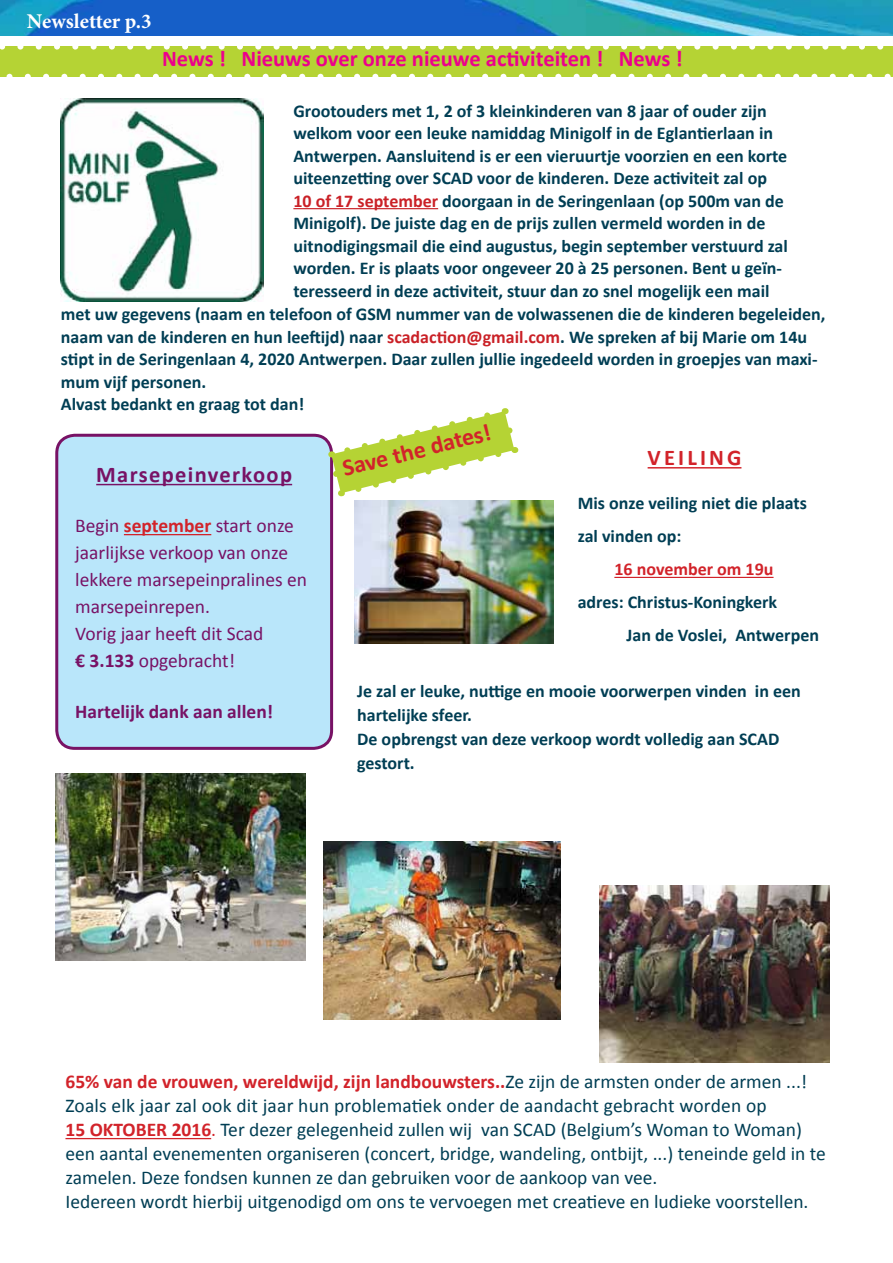
<style>
.page{position:relative;width:893px;height:1263px;background:#fff}
.page>*{position:absolute;margin:0;border:0;box-sizing:border-box;transform-origin:0 0}
.t1{font:700 24px "Calibri";color:#d2232a}
.t2{font:700 22.5px "Calibri";color:#ec008c}
.t3{font:700 22.5px "Calibri";letter-spacing:.06em;color:#781265}
.t4{font:700 22.5px "Calibri";letter-spacing:.14em;color:#d2232a}
.t5{font:700 21px "Minion Pro";letter-spacing:-.005em;color:#fff}
.t6{font:19.5px/24px "Calibri";color:#003e54}
.t7{font:19.5px/27px "Calibri";color:#781265}
.t8{font:700 19.5px "Calibri";color:#781265}
.t9{font:700 18px/24px "Calibri";color:#003e54}
.t10{font:700 18px "Calibri";color:#d2232a}
.s1{color:#ca2127}
.s2{font-weight:700;color:#d2232a}
.s3{font-weight:700}
.s4{color:#d2232a}
</style>
<div class="page">
<hr style="left:65px;top:1138px;width:146px;height:1px;background:#d2232a">
<img style="left:599px;top:885px;width:231px;height:178px">
<div style="left:57px;top:435px;width:275px;height:313px;background:#b9e6fa;border-radius:18px"></div>
<hr style="left:96px;top:484px;width:196px;height:1px;background:#781265">
<hr style="left:124px;top:534px;width:87px;height:1px;background:#d2232a">
<div style="left:55px;top:434px;width:278px;height:316px;border:3px solid #781265;border-radius:18px"></div>
<hr style="left:648px;top:467px;width:93px;height:1px;background:#d2232a">
<hr style="left:614px;top:577px;width:159px;height:1px;background:#d2232a">
<img style="left:355px;top:501px;width:198px;height:143px">
<svg style="left:329px;top:408px;width:188px;height:88px"></svg>
<img style="left:0;top:0;width:893px;height:36px">
<div style="left:0;top:47px;width:893px;height:30px;background:#b5d334"></div>
<svg style="left:9px;top:74px;width:882px;height:3px"></svg>
<svg style="left:0;top:46px;width:880px;height:4px"></svg>
<hr style="left:293px;top:208px;width:145px;height:1px;background:#ca2127">
<img style="left:61px;top:99px;width:202px;height:202px">
<img style="left:56px;top:773px;width:249px;height:187px">
<img style="left:324px;top:841px;width:236px;height:178px">
<p class="t5" style="left:27px;top:6px;width:126px">Newsletter p.3</p>
<p class="t2" style="left:162px;top:45px;width:522px">News ! Nieuws over onze nieuwe activiteiten ! News !</p>
<p class="t9" style="left:293px;top:99px;width:475px">Grootouders met 1, 2 of 3 kleinkinderen van 8 jaar of ouder zijn</p>
<p class="t9" style="left:293px;top:121px;width:481px">welkom voor een leuke namiddag Minigolf in de Eglantierlaan in</p>
<p class="t9" style="left:293px;top:144px;width:495px">Antwerpen. Aansluitend is er een vieruurtje voorzien en een korte</p>
<p class="t9" style="left:293px;top:166px;width:475px">uiteenzetting over SCAD voor de kinderen. Deze activiteit zal op</p>
<p class="t9" style="left:293px;top:189px;width:492px"><span class="s1">10 of 17 september</span> doorgaan in de Seringenlaan (op 500m van de</p>
<p class="t9" style="left:293px;top:211px;width:473px">Minigolf). De juiste dag en de prijs zullen vermeld worden in de</p>
<p class="t9" style="left:293px;top:234px;width:496px">uitnodigingsmail die eind augustus, begin september verstuurd zal</p>
<p class="t9" style="left:293px;top:256px;width:490px">worden. Er is plaats voor ongeveer 20 à 25 personen. Bent u geïn-</p>
<p class="t9" style="left:293px;top:279px;width:478px">teresseerd in deze activiteit, stuur dan zo snel mogelijk een mail</p>
<p class="t9" style="left:61px;top:302px;width:766px">met uw gegevens (naam en telefoon of GSM nummer van de volwassenen die de kinderen begeleiden,</p>
<p class="t9" style="left:61px;top:325px;width:748px">naam van de kinderen en hun leeftijd) naar <span class="s1">scadaction@gmail.com</span>. We spreken af bij Marie om 14u</p>
<p class="t9" style="left:61px;top:347px;width:758px">stipt in de Seringenlaan 4, 2020 Antwerpen. Daar zullen jullie ingedeeld worden in groepjes van maxi-</p>
<p class="t9" style="left:61px;top:370px;width:147px">mum vijf personen.</p>
<p class="t9" style="left:61px;top:392px;width:245px">Alvast bedankt en graag tot dan!</p>
<p class="t3" style="left:96px;top:460px;width:197px">Marsepeinverkoop</p>
<p class="t7" style="left:75px;top:512px;width:233px">Begin <span class="s2">september</span> start onze jaarlijkse verkoop van onze lekkere marsepeinpralines en marsepeinrepen.<br>Vorig jaar heeft dit Scad<br><span class="s3">€ 3.133</span> opgebracht!</p>
<p class="t8" style="left:75px;top:699px;width:199px">Hartelijk dank aan allen!</p>
<h1 class="t1" style="left:339px;top:453px;width:154px;rotate:-14deg">Save the dates!</h1>
<p class="t4" style="left:648px;top:443px;width:95px">VEILING</p>
<p class="t9" style="left:578px;top:487px;width:231px;line-height:33px">Mis onze veiling niet die plaats zal vinden op:</p>
<p class="t10" style="left:614px;top:558px;width:161px">16 november om 19u</p>
<p class="t9" style="left:627px;top:586px;width:194px;line-height:33px;text-indent:-49px">adres: Christus-Koningkerk<br>Jan de Voslei, Antwerpen</p>
<p class="t9" style="left:357px;top:679px;width:445px">Je zal er leuke, nuttige en mooie voorwerpen vinden in een hartelijke sfeer.<br>De opbrengst van deze verkoop wordt volledig aan SCAD gestort.</p>
<p class="t6" style="left:65px;top:1070px;width:762px"><span class="s2">65% van de vrouwen, wereldwijd, zijn landbouwsters..</span>Ze zijn de armsten onder de armen ...!<br>Zoals elk jaar zal ook dit jaar hun problematiek onder de aandacht gebracht worden op<br><span class="s2">15 OKTOBER 2016</span><span class="s4">.</span> Ter dezer gelegenheid zullen wij van SCAD (Belgium’s Woman to Woman) een aantal evenementen organiseren (concert, bridge, wandeling, ontbijt, ...) teneinde geld in te zamelen. Deze fondsen kunnen ze dan gebruiken voor de aankoop van vee.<br>Iedereen wordt hierbij uitgenodigd om ons te vervoegen met creatieve en ludieke voorstellen.</p>
</div>
